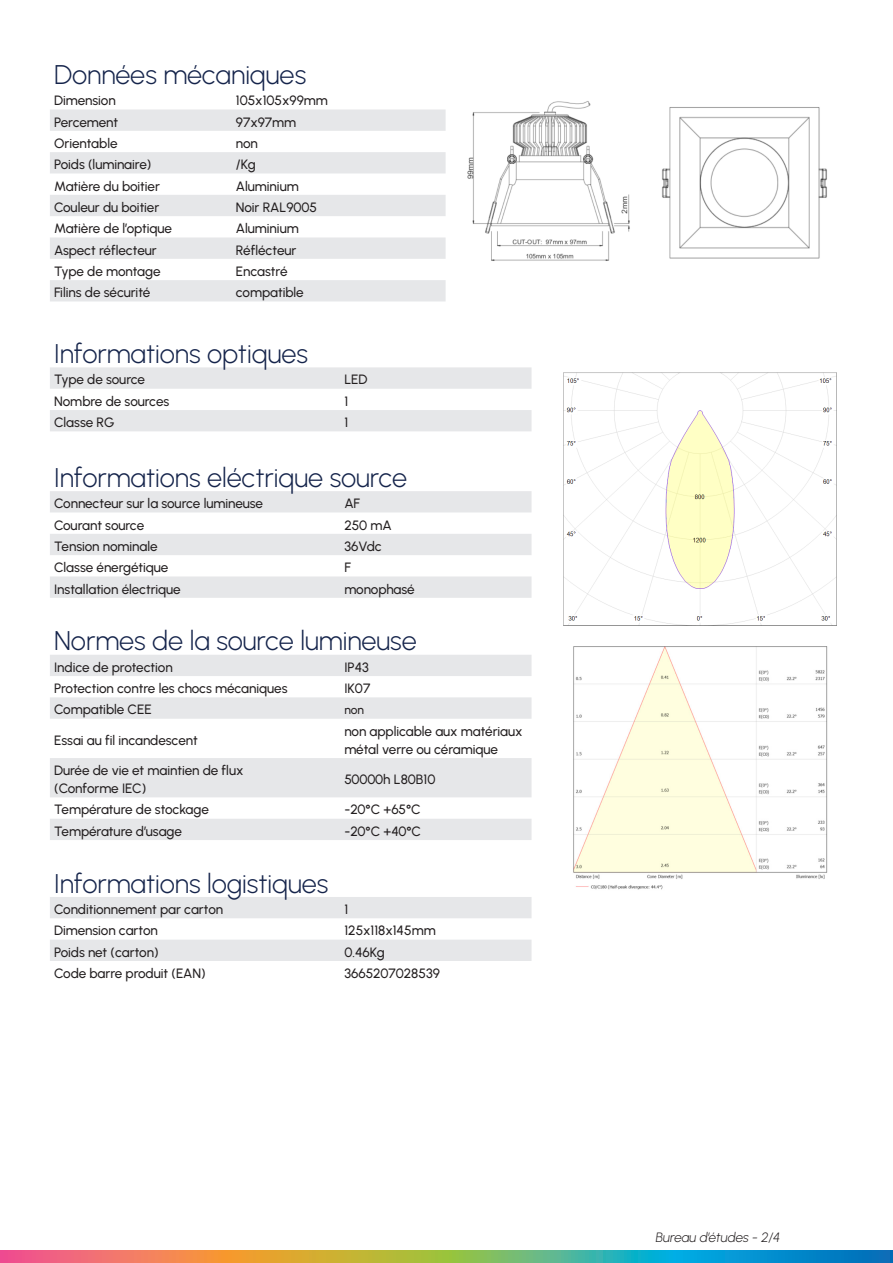
<style>
.page{position:relative;width:893px;height:1263px;background:#fff}
.page>*{position:absolute;margin:0;border:0;box-sizing:border-box;transform-origin:0 0}
.t1{font:300 27px "Urbanist";letter-spacing:-.005em;color:#15244b}
.Texte_courant{font:500 13.5px/18px "Urbanist";letter-spacing:-.005em;color:#231f20}
.Texte_courant-2{font:italic 300 13.5px "Urbanist";color:#231f20}
.Texte_courant-3{font:500 12px "Urbanist";color:#231f20}
</style>
<div class="page">
<img style="left:467px;top:101px;width:360px;height:160px">
<svg style="left:50px;top:367px;width:481px;height:64px"></svg>
<div style="left:50px;top:491px;width:481px;height:21px;background:#e6e7e9"></div>
<svg style="left:50px;top:534px;width:481px;height:427px"></svg>
<img style="left:563px;top:372px;width:274px;height:254px">
<img style="left:573px;top:646px;width:255px;height:244px">
<svg style="left:50px;top:109px;width:396px;height:192px;fill:#e6e7e9"></svg>
<svg style="left:0;top:1250px;width:893px;height:13px;background:#849a7e"></svg>
<p class="t1" style="left:54px;top:57px;width:254px">Données mécaniques</p>
<p class="Texte_courant" style="left:54px;top:91px;width:63px">Dimension</p>
<p class="Texte_courant" style="left:236px;top:91px;width:94px">105x105x99mm</p>
<p class="Texte_courant" style="left:54px;top:112px;width:66px">Percement</p>
<p class="Texte_courant" style="left:236px;top:112px;width:62px">97x97mm</p>
<p class="Texte_courant" style="left:54px;top:134px;width:65px">Orientable</p>
<p class="Texte_courant" style="left:236px;top:134px;width:23px">non</p>
<p class="Texte_courant" style="left:54px;top:155px;width:99px">Poids (luminaire)</p>
<p class="Texte_courant" style="left:236px;top:155px;width:21px">/Kg</p>
<p class="Texte_courant" style="left:54px;top:176px;width:107px">Matière du boitier</p>
<p class="Texte_courant" style="left:236px;top:176px;width:64px">Aluminium</p>
<p class="Texte_courant" style="left:54px;top:198px;width:107px">Couleur du boitier</p>
<p class="Texte_courant" style="left:236px;top:198px;width:83px">Noir RAL9005</p>
<p class="Texte_courant" style="left:54px;top:219px;width:119px">Matière de l’optique</p>
<p class="Texte_courant" style="left:236px;top:219px;width:64px">Aluminium</p>
<p class="Texte_courant" style="left:54px;top:240px;width:104px">Aspect réflecteur</p>
<p class="Texte_courant" style="left:236px;top:240px;width:62px">Réflécteur</p>
<p class="Texte_courant" style="left:54px;top:262px;width:108px">Type de montage</p>
<p class="Texte_courant" style="left:236px;top:262px;width:53px">Encastré</p>
<p class="Texte_courant" style="left:54px;top:283px;width:98px">Filins de sécurité</p>
<p class="Texte_courant" style="left:236px;top:283px;width:69px">compatible</p>
<p class="t1" style="left:54px;top:336px;width:255px">Informations optiques</p>
<p class="Texte_courant" style="left:54px;top:370px;width:92px">Type de source</p>
<p class="Texte_courant" style="left:344px;top:370px;width:25px">LED</p>
<p class="Texte_courant" style="left:54px;top:392px;width:117px">Nombre de sources</p>
<p class="Texte_courant" style="left:344px;top:392px;width:5px">1</p>
<p class="Texte_courant" style="left:54px;top:413px;width:62px">Classe RG</p>
<p class="Texte_courant" style="left:344px;top:413px;width:5px">1</p>
<p class="t1" style="left:54px;top:460px;width:354px">Informations eléctrique source</p>
<p class="Texte_courant" style="left:54px;top:494px;width:210px">Connecteur sur la source lumineuse</p>
<p class="Texte_courant" style="left:344px;top:494px;width:17px">AF</p>
<p class="Texte_courant" style="left:54px;top:515px;width:92px">Courant source</p>
<p class="Texte_courant" style="left:344px;top:515px;width:49px">250 mA</p>
<p class="Texte_courant" style="left:54px;top:537px;width:105px">Tension nominale</p>
<p class="Texte_courant" style="left:344px;top:537px;width:39px">36Vdc</p>
<p class="Texte_courant" style="left:54px;top:558px;width:116px">Classe énergétique</p>
<p class="Texte_courant" style="left:344px;top:558px;width:8px">F</p>
<p class="Texte_courant" style="left:54px;top:579px;width:128px">Installation électrique</p>
<p class="Texte_courant" style="left:344px;top:579px;width:72px">monophasé</p>
<p class="t1" style="left:54px;top:624px;width:364px">Normes de la source lumineuse</p>
<p class="Texte_courant" style="left:54px;top:658px;width:120px">Indice de protection</p>
<p class="Texte_courant" style="left:344px;top:658px;width:26px">IP43</p>
<p class="Texte_courant" style="left:54px;top:679px;width:235px">Protection contre les chocs mécaniques</p>
<p class="Texte_courant" style="left:344px;top:679px;width:27px">IK07</p>
<p class="Texte_courant" style="left:54px;top:700px;width:99px">Compatible CEE</p>
<p class="Texte_courant-3" style="left:344px;top:701px;width:21px">non</p>
<p class="Texte_courant" style="left:54px;top:731px;width:145px">Essai au fil incandescent</p>
<p class="Texte_courant" style="left:344px;top:722px;width:180px">non applicable aux matériaux métal verre ou céramique</p>
<p class="Texte_courant" style="left:54px;top:761px;width:191px">Durée de vie et maintien de flux</p>
<p class="Texte_courant" style="left:54px;top:779px;width:94px">(Conforme IEC)</p>
<p class="Texte_courant" style="left:344px;top:770px;width:93px">50000h L80B10</p>
<p class="Texte_courant" style="left:54px;top:800px;width:156px">Température de stockage</p>
<p class="Texte_courant" style="left:344px;top:800px;width:78px">-20°C +65°C</p>
<p class="Texte_courant" style="left:54px;top:822px;width:129px">Température d’usage</p>
<p class="Texte_courant" style="left:344px;top:822px;width:78px">-20°C +40°C</p>
<p class="t1" style="left:54px;top:866px;width:276px">Informations logistiques</p>
<p class="Texte_courant" style="left:54px;top:900px;width:171px">Conditionnement par carton</p>
<p class="Texte_courant" style="left:344px;top:900px;width:5px">1</p>
<p class="Texte_courant" style="left:54px;top:921px;width:105px">Dimension carton</p>
<p class="Texte_courant" style="left:344px;top:921px;width:93px">125x118x145mm</p>
<p class="Texte_courant" style="left:54px;top:942px;width:106px">Poids net (carton)</p>
<p class="Texte_courant" style="left:344px;top:942px;width:42px">0.46Kg</p>
<p class="Texte_courant" style="left:54px;top:964px;width:153px">Code barre produit (EAN)</p>
<p class="Texte_courant" style="left:344px;top:964px;width:97px">3665207028539</p>
<p class="Texte_courant-2" style="left:656px;top:1228px;width:126px">Bureau d’études - 2/4</p>
</div>
